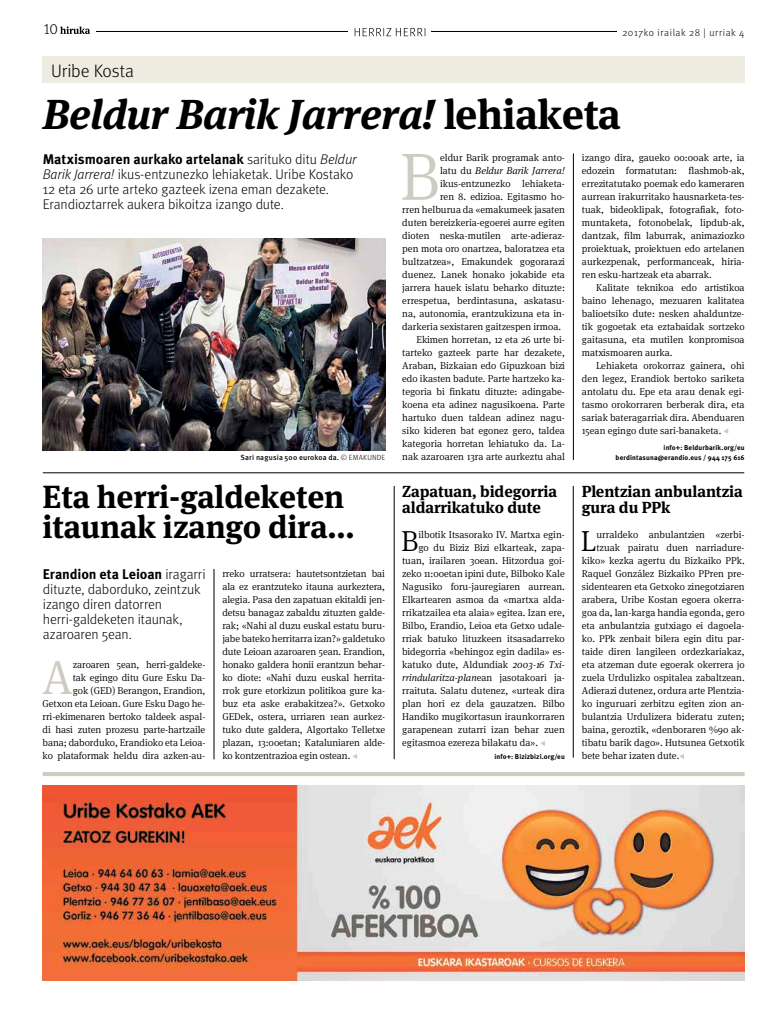
<style>
.page{position:relative;width:780px;height:1021px;background:#fff}
.page>*{position:absolute;margin:0;border:0;box-sizing:border-box;transform-origin:0 0}
.t1{font:300 67.1px "Hiruka Serif";color:#cecbc0}
.t2{font:300 48.1px "Hiruka Serif";color:#cecbc0}
.t3{font:italic 700 41.9px "Hiruka Serif";letter-spacing:-.01em;color:#000}
.t4{font:700 32px/30px "Hiruka Serif";letter-spacing:-.005em;color:#000}
.t5{font:300 29px "Hiruka Serif";color:#000}
.t6{font:300 18px "Hiruka";letter-spacing:-.005em;color:#000}
.t7{font:700 16px/16px "Hiruka Serif";letter-spacing:-.005em;color:#000}
.t8{font:300 15px "Hiruka";color:#000}
.t9{font:300 14px/15px "Hiruka";letter-spacing:-.01em;color:#000}
.t10{font:300 10px/13px "Hiruka Serif";color:#000;text-align:justify}
.t11{font:italic 300 10px "Hiruka Serif";color:#000}
.t12{font:300 10px "Hiruka";letter-spacing:.055em;color:#000}
.t13{font:500 7.5px "Hiruka";letter-spacing:.015em;color:#000}
.t14{font:700 7px/10px "Hiruka";letter-spacing:.015em;color:#000;text-align:right}
.s1{font-style:normal}
.s2{font-weight:700}
.s3{font-style:italic}
.s4{font-weight:300}
</style>
<div class="page">
<hr style="left:43px;top:31px;width:700px;height:1px;background:#000">
<div style="left:349px;top:23px;width:82px;height:18px;background:#fff"></div>
<svg style="left:354px;top:28px;width:71px;height:8px"></svg>
<div style="left:616px;top:25px;width:128px;height:14px;background:#fff"></div>
<div style="left:43px;top:20px;width:53px;height:16px;background:#fff"></div>
<svg style="left:60px;top:26px;width:30px;height:8px"></svg>
<hr style="left:43px;top:772px;width:701px;height:4px;background:#cecbc0">
<img style="left:43px;top:785px;width:701px;height:195px">
<hr style="left:394px;top:486px;width:1px;height:273px;background:#000">
<svg style="left:352px;top:754px;width:5px;height:5px"></svg>
<svg style="left:540px;top:741px;width:5px;height:5px"></svg>
<svg style="left:679px;top:754px;width:5px;height:5px"></svg>
<hr style="left:573px;top:486px;width:1px;height:271px;background:#000">
<hr style="left:214px;top:569px;width:1px;height:190px;background:#000">
<div style="left:43px;top:57px;width:701px;height:26px;background:#eeece1"></div>
<hr style="left:43px;top:472px;width:701px;height:1px;background:#000">
<svg style="left:724px;top:429px;width:4px;height:5px"></svg>
<hr style="left:573px;top:153px;width:1px;height:307px;background:#000">
<img style="left:43px;top:239px;width:342px;height:211px">
<h3 class="t8" style="left:43px;top:20px;width:17px">10</h3>
<p class="t12" style="left:622px;top:27px;width:123px">2017ko irailak 28 | urriak 4</p>
<h3 class="t6" style="left:51px;top:60px;width:84px">Uribe Kosta</h3>
<h3 class="t3" style="left:43px;top:81px;width:579px">Beldur Barik Jarrera! <span class="s1">lehiaketa</span></h3>
<h3 class="t9" style="left:43px;top:152px;width:315px"><span class="s2">Matxismoaren aurkako artelanak</span> sarituko ditu <span class="s3">Beldur Barik Jarrera!</span> ikus-entzunezko lehiaketak. Uribe Kostako 12 eta 26 urte arteko gazteek izena eman dezakete.<br>Erandioztarrek aukera bikoitza izango dute.</h3>
<p class="t10" style="left:582px;top:150px;width:164px">izango dira, gaueko 00:00ak arte, ia edozein formatutan: flashmob-ak, errezitatutako poemak edo kameraren aurrean irakurritako hausnarketa-tes&shy;tuak, bideoklipak, fotografiak, foto&shy;muntaketa, fotonobelak, lipdub-ak, dantzak, film laburrak, animaziozko proiektuak, proiektuen edo artelanen aurkezpenak, performanceak, hiria&shy;ren esku-hartzeak eta abarrak.</p>
<p class="t10" style="left:582px;top:280px;width:164px;text-indent:14px">Kalitate teknikoa edo artistikoa baino lehenago, mezuaren kalitatea balioetsiko dute: nesken ahalduntze&shy;tik gogoetak eta eztabaidak sortzeko gaitasuna, eta mutilen konpromisoa matxismoaren aurka.</p>
<p class="t10" style="left:582px;top:358px;width:164px;text-indent:14px">Lehiaketa orokorraz gainera, ohi den legez, Erandiok bertoko sariketa antolatu du. Epe eta arau denak egi&shy;tasmo orokorraren berberak dira, eta sariak bateragarriak dira. Abenduaren 15ean egingo dute sari-banaketa.</p>
<p class="t14" style="left:615px;top:442px;width:130px">info+: Beldurbarik.org/eu berdintasuna@erandio.eus / 944 175 616</p>
<h1 class="t1" style="left:399px;top:128px;width:42px">B</h1>
<p class="t10" style="left:440px;top:150px;width:126px">eldur Barik programak anto-</p>
<p class="t11" style="left:440px;top:163px;width:126px"><span class="s1">latu du</span> Beldur Barik Jarrera!</p>
<p class="t10" style="left:440px;top:176px;width:126px">ikus-entzunezko lehiaketa-</p>
<p class="t10" style="left:440px;top:189px;width:126px">ren 8. edizioa. Egitasmo ho-</p>
<p class="t10" style="left:402px;top:202px;width:164px">rren helburua da «emakumeek jasaten</p>
<p class="t10" style="left:402px;top:215px;width:164px">duten bereizkeria-egoerei aurre egiten</p>
<p class="t10" style="left:402px;top:228px;width:164px">dioten neska-mutilen arte-adieraz-</p>
<p class="t10" style="left:402px;top:241px;width:164px">pen mota oro onartzea, baloratzea eta</p>
<p class="t10" style="left:402px;top:254px;width:164px">bultzatzea», Emakundek gogorarazi</p>
<p class="t10" style="left:402px;top:267px;width:164px">duenez. Lanek honako jokabide eta</p>
<p class="t10" style="left:402px;top:280px;width:164px">jarrera hauek islatu beharko dituzte:</p>
<p class="t10" style="left:402px;top:293px;width:164px">errespetua, berdintasuna, askatasu-</p>
<p class="t10" style="left:402px;top:306px;width:164px">na, autonomia, erantzukizuna eta in-</p>
<p class="t10" style="left:402px;top:319px;width:160px">darkeria sexistaren gaitzespen irmoa.</p>
<p class="t10" style="left:416px;top:332px;width:150px">Ekimen horretan, 12 eta 26 urte bi-</p>
<p class="t10" style="left:402px;top:345px;width:164px">tarteko gazteek parte har dezakete,</p>
<p class="t10" style="left:402px;top:358px;width:164px">Araban, Bizkaian edo Gipuzkoan bizi</p>
<p class="t10" style="left:402px;top:371px;width:164px">edo ikasten badute. Parte hartzeko ka-</p>
<p class="t10" style="left:402px;top:384px;width:164px">tegoria bi finkatu dituzte: adingabe-</p>
<p class="t10" style="left:402px;top:397px;width:164px">koena eta adinez nagusikoena. Parte</p>
<p class="t10" style="left:402px;top:410px;width:164px">hartuko duen taldean adinez nagu-</p>
<p class="t10" style="left:402px;top:423px;width:164px">siko kideren bat egonez gero, taldea</p>
<p class="t10" style="left:402px;top:436px;width:164px">kategoria horretan lehiatuko da. La-</p>
<p class="t10" style="left:402px;top:449px;width:164px">nak azaroaren 13ra arte aurkeztu ahal</p>
<p class="t13" style="left:240px;top:452px;width:146px">Sari nagusia 500 eurokoa da. <span class="s4">© EMAKUNDE</span></p>
<h3 class="t4" style="left:43px;top:479px;width:313px">Eta herri-galdeketen itaunak izango dira...</h3>
<h3 class="t9" style="left:43px;top:566px;width:164px"><span class="s2">Erandion eta Leioan</span> iragarri dituzte, daborduko, zeintzuk izango diren datorren herri-galdeketen itaunak, azaroaren 5ean.</h3>
<p class="t10" style="left:43px;top:657px;width:164px;text-align:right">zaroaren 5ean, herri-galdeke-<br>tak egingo ditu Gure Esku Da-<br>gok (GED) Berangon, Erandion, Getxon eta Leioan. Gure Esku Dago he&shy;rri-ekimenaren bertoko taldeek aspal&shy;di hasi zuten prozesu parte-hartzaile bana; daborduko, Erandioko eta Leioa&shy;ko plataformak heldu dira azken-au-</p>
<h2 class="t2" style="left:42px;top:643px;width:33px">A</h2>
<p class="t10" style="left:222px;top:566px;width:164px">rreko urratsera: hautetsontzietan bai ala ez erantzuteko itauna aurkeztera, alegia. Pasa den zapatuan ekitaldi jen&shy;detsu banagaz zabaldu zituzten galde&shy;rak; «Nahi al duzu euskal estatu buru&shy;jabe bateko herritarra izan?» galdetuko dute Leioan azaroaren 5ean. Erandion, honako galdera honii erantzun behar&shy;ko diote: «Nahi duzu euskal herrita&shy;rrok gure etorkizun politikoa gure ka&shy;buz eta aske erabakitzea?». Getxoko GEDek, ostera, urriaren 1ean aurkez&shy;tuko dute galdera, Algortako Telletxe plazan, 13:00etan; Kataluniaren alde&shy;ko kontzentrazioa egin ostean.</p>
<h3 class="t7" style="left:402px;top:481px;width:156px">Zapatuan, bidegorria aldarrikatuko dute</h3>
<h3 class="t7" style="left:582px;top:481px;width:162px">Plentzian anbulantzia gura du PPk</h3>
<h3 class="t5" style="left:401px;top:520px;width:19px">B</h3>
<p class="t10" style="left:418px;top:527px;width:148px">ilbotik Itsasorako IV. Martxa egin-</p>
<p class="t10" style="left:418px;top:540px;width:148px">go du Biziz Bizi elkarteak, zapa-</p>
<p class="t10" style="left:402px;top:553px;width:164px">tuan, irailaren 30ean. Hitzordua goi-</p>
<p class="t10" style="left:402px;top:566px;width:164px">zeko 11:00etan ipini dute, Bilboko Kale</p>
<p class="t10" style="left:402px;top:579px;width:164px">Nagusiko foru-jauregiaren aurrean.</p>
<p class="t10" style="left:402px;top:592px;width:164px">Elkartearen asmoa da «martxa alda-</p>
<p class="t10" style="left:402px;top:605px;width:164px">rrikatzailea eta alaia» egitea. Izan ere,</p>
<p class="t10" style="left:402px;top:618px;width:164px">Bilbo, Erandio, Leioa eta Getxo udale-</p>
<p class="t10" style="left:402px;top:631px;width:164px">rriak batuko lituzkeen itsasadarreko</p>
<p class="t10" style="left:402px;top:644px;width:164px">bidegorria «behingoz egin dadila» es-</p>
<p class="t10" style="left:402px;top:657px;width:164px">katuko dute, Aldundiak <span class="s3">2003-16 Txi-</span></p>
<p class="t11" style="left:402px;top:670px;width:164px">rrindularitza-plan<span class="s1">ean jasotakoari ja-</span></p>
<p class="t10" style="left:402px;top:683px;width:164px">rraituta. Salatu dutenez, «urteak dira</p>
<p class="t10" style="left:402px;top:696px;width:164px">plan hori ez dela gauzatzen. Bilbo</p>
<p class="t10" style="left:402px;top:709px;width:164px">Handiko mugikortasun iraunkorraren</p>
<p class="t10" style="left:402px;top:722px;width:164px">garapenean zutarri izan behar zuen</p>
<p class="t10" style="left:402px;top:735px;width:137px">egitasmoa ezereza bilakatu da».</p>
<p class="t14" style="left:494px;top:751px;width:72px">info+: Bizizbizi.org/eu</p>
<h3 class="t5" style="left:580px;top:520px;width:17px">L</h3>
<p class="t10" style="left:596px;top:527px;width:150px">urraldeko anbulantzien «zerbi-</p>
<p class="t10" style="left:596px;top:540px;width:150px">tzuak pairatu duen narriadure-</p>
<p class="t10" style="left:582px;top:553px;width:164px">kiko» kezka agertu du Bizkaiko PPk.</p>
<p class="t10" style="left:582px;top:566px;width:164px">Raquel González Bizkaiko PPren pre-</p>
<p class="t10" style="left:582px;top:579px;width:164px">sidentearen eta Getxoko zinegotziaren</p>
<p class="t10" style="left:582px;top:592px;width:164px">arabera, Uribe Kostan egoera okerra-</p>
<p class="t10" style="left:582px;top:605px;width:164px">goa da, lan-karga handia egonda, gero</p>
<p class="t10" style="left:582px;top:618px;width:164px">eta anbulantzia gutxiago ei dagoela-</p>
<p class="t10" style="left:582px;top:631px;width:164px">ko. PPk zenbait bilera egin ditu par-</p>
<p class="t10" style="left:582px;top:644px;width:164px">taide diren langileen ordezkariakaz,</p>
<p class="t10" style="left:582px;top:657px;width:164px">eta atzeman dute egoerak okerrera jo</p>
<p class="t10" style="left:582px;top:670px;width:164px">zuela Urdulizko ospitalea zabaltzean.</p>
<p class="t10" style="left:582px;top:683px;width:164px">Adierazi dutenez, ordura arte Plentzia-</p>
<p class="t10" style="left:582px;top:696px;width:164px">ko inguruari zerbitzu egiten zion an-</p>
<p class="t10" style="left:582px;top:709px;width:164px">bulantzia Urdulizera bideratu zuten;</p>
<p class="t10" style="left:582px;top:722px;width:164px">baina, geroztik, «denboraren %90 ak-</p>
<p class="t10" style="left:582px;top:735px;width:164px">tibatu barik dago». Hutsunea Getxotik</p>
<p class="t10" style="left:582px;top:748px;width:99px">bete behar izaten dute.</p>
</div>
